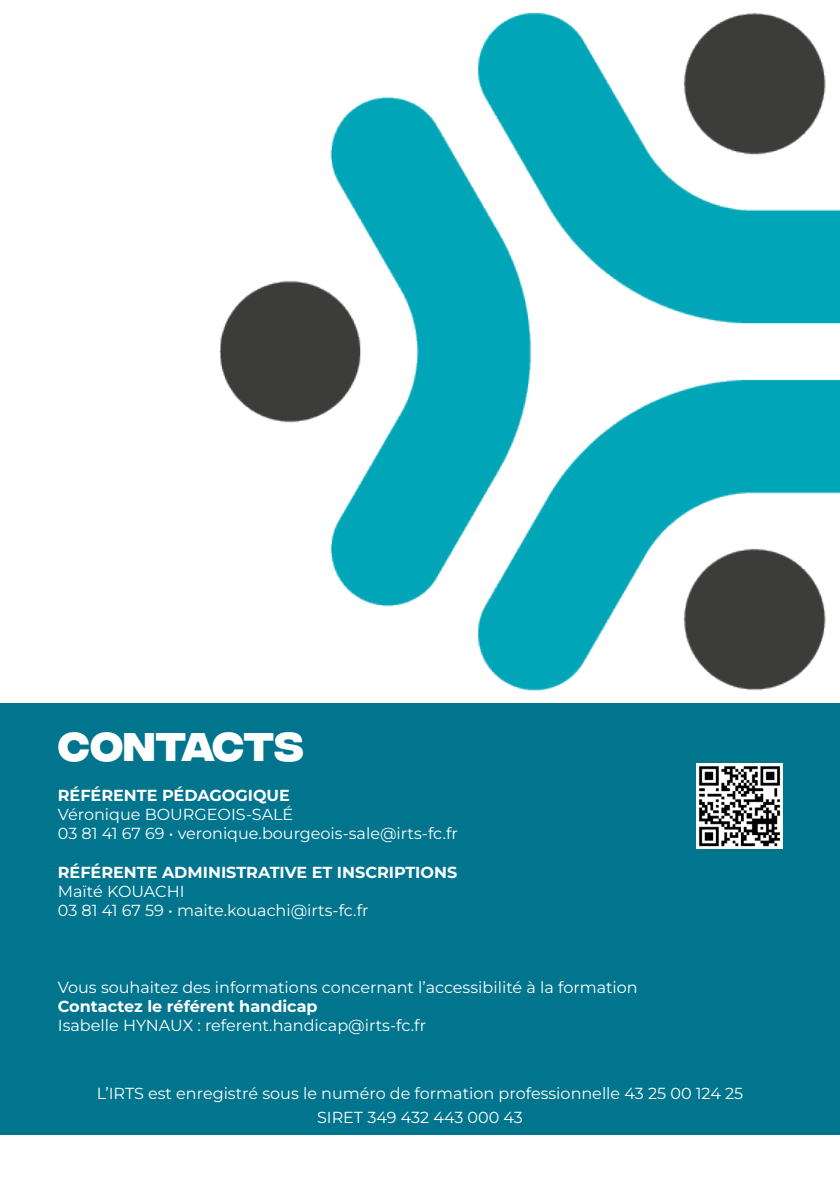
<style>
.page{position:relative;width:840px;height:1191px;background:#fff}
.page>*{position:absolute;margin:0;border:0;box-sizing:border-box;transform-origin:0 0}
.t1{font:700 40px "Integral CF";letter-spacing:-.015em;color:#fff}
.t2{font:16px "Montserrat";color:#fff}
.t3{font:700 16px "Montserrat";color:#fff}
</style>
<div class="page">
<div style="left:0;top:703px;width:839px;height:431px;background:#01758d"></div>
<img style="left:219px;top:12px;width:620px;height:837px">
<p class="t1" style="left:58px;top:723px;width:247px">CONTACTS</p>
<p class="t3" style="left:58px;top:783px;width:233px">RÉFÉRENTE PÉDAGOGIQUE</p>
<p class="t2" style="left:58px;top:803px;width:237px">Véronique BOURGEOIS-SALÉ</p>
<p class="t2" style="left:58px;top:822px;width:401px">03 81 41 67 69 • veronique.bourgeois-sale@irts-fc.fr</p>
<p class="t3" style="left:58px;top:860px;width:400px">RÉFÉRENTE ADMINISTRATIVE ET INSCRIPTIONS</p>
<p class="t2" style="left:58px;top:880px;width:128px">Maïté KOUACHI</p>
<p class="t2" style="left:58px;top:899px;width:312px">03 81 41 67 59 • maite.kouachi@irts-fc.fr</p>
<p class="t2" style="left:58px;top:976px;width:581px">Vous souhaitez des informations concernant l’accessibilité à la formation</p>
<p class="t3" style="left:58px;top:995px;width:261px">Contactez le référent handicap</p>
<p class="t2" style="left:58px;top:1014px;width:369px">Isabelle HYNAUX : referent.handicap@irts-fc.fr</p>
<p class="t2" style="left:97px;top:1082px;width:647px">L’IRTS est enregistré sous le numéro de formation professionnelle 43 25 00 124 25</p>
<p class="t2" style="left:317px;top:1106px;width:207px">SIRET 349 432 443 000 43</p>
</div>
